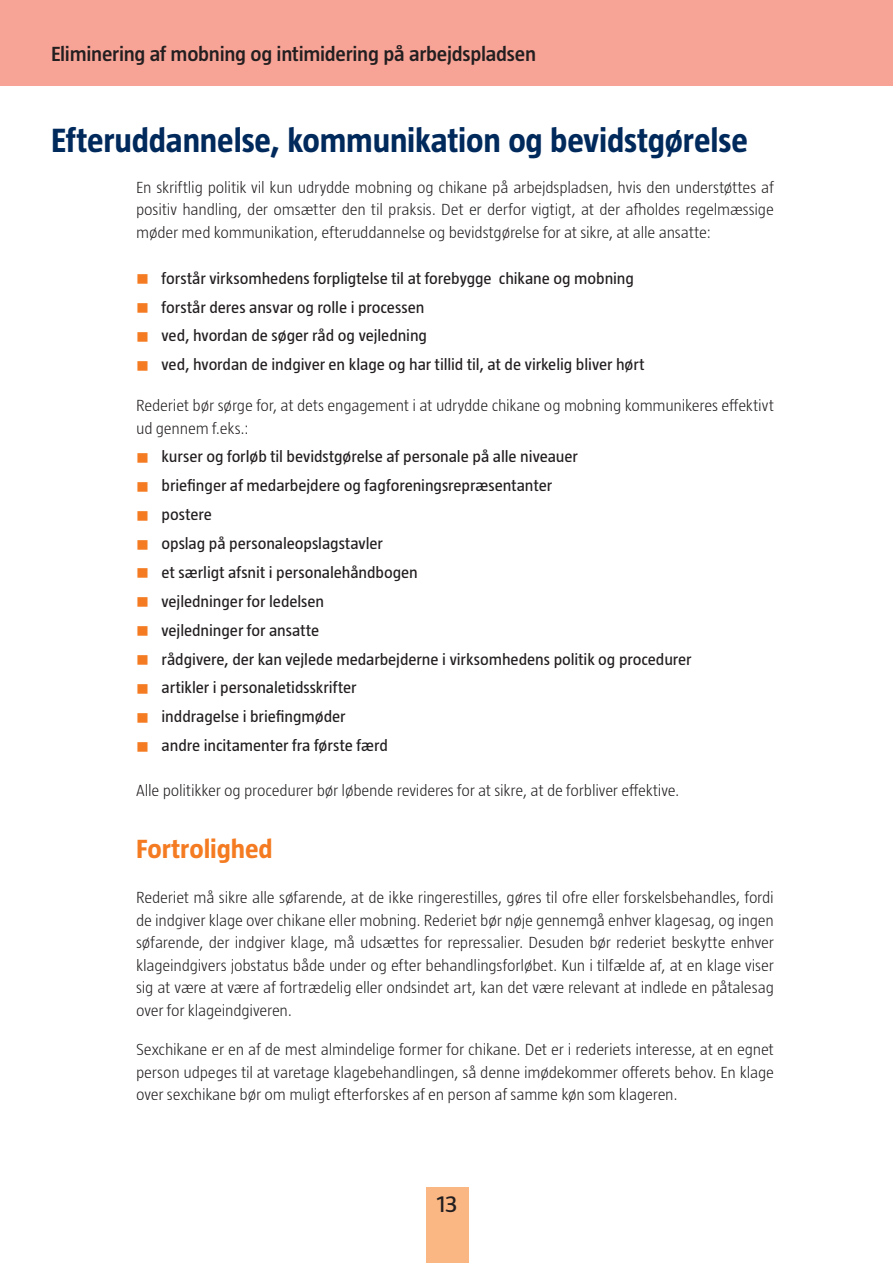
<style>
.page{position:relative;width:893px;height:1263px;background:#fff}
.page>*{position:absolute;margin:0;border:0;box-sizing:border-box;transform-origin:0 0}
.Titre_2{font:700 34.5px "Taz";letter-spacing:-.005em;color:#00295c}
.Titre_3{font:700 27px "Taz";letter-spacing:-.005em;color:#f47b21;scale:1.05 1}
.t1{font:24px "Taz";color:#231f20;scale:1.05 1}
.Section_Heading{font:600 21px "Taz";letter-spacing:-.01em;color:#231f20;scale:1.05 1}
.Body{font:300 16.5px/22.5px "Taz";letter-spacing:-.01em;color:#231f20;text-align:justify}
.t2{font:16.5px "Taz";letter-spacing:-.005em;color:#231f20;scale:1.05 1}
</style>
<div class="page">
<div style="left:426px;top:1187px;width:42px;height:76px;background:#fab783"></div>
<div style="left:0;top:0;width:893px;height:85px;background:#f7a396"></div>
<p class="Section_Heading" style="left:51px;top:42px;width:464px">Eliminering af mobning og intimidering på arbejdspladsen</p>
<p class="Titre_2" style="left:51px;top:121px;width:698px">Efteruddannelse, kommunikation og bevidstgørelse</p>
<p class="Body" style="left:136px;top:176px;width:639px">En skriftlig politik vil kun udrydde mobning og chikane på arbejdspladsen, hvis den understøttes af positiv handling, der omsætter den til praksis. Det er derfor vigtigt, at der afholdes regelmæssige møder med kommunikation, efteruddannelse og bevidstgørelse for at sikre, at alle ansatte:</p>
<p class="t2" style="left:162px;top:269px;width:451px">forstår virksomhedens forpligtelse til at forebygge chikane og mobning</p>
<p class="t2" style="left:162px;top:298px;width:252px">forstår deres ansvar og rolle i processen</p>
<p class="t2" style="left:162px;top:327px;width:254px">ved, hvordan de søger råd og vejledning</p>
<p class="t2" style="left:162px;top:355px;width:461px">ved, hvordan de indgiver en klage og har tillid til, at de virkelig bliver hørt</p>
<p class="Body" style="left:136px;top:394px;width:639px">Rederiet bør sørge for, at dets engagement i at udrydde chikane og mobning kommunikeres effektivt ud gennem f.eks.:</p>
<p class="t2" style="left:162px;top:448px;width:398px">kurser og forløb til bevidstgørelse af personale på alle niveauer</p>
<p class="t2" style="left:162px;top:476px;width:373px">briefinger af medarbejdere og fagforeningsrepræsentanter</p>
<p class="t2" style="left:162px;top:505px;width:49px">postere</p>
<p class="t2" style="left:162px;top:534px;width:212px">opslag på personaleopslagstavler</p>
<p class="t2" style="left:162px;top:563px;width:246px">et særligt afsnit i personalehåndbogen</p>
<p class="t2" style="left:162px;top:592px;width:156px">vejledninger for ledelsen</p>
<p class="t2" style="left:162px;top:621px;width:152px">vejledninger for ansatte</p>
<p class="t2" style="left:162px;top:650px;width:506px">rådgivere, der kan vejlede medarbejderne i virksomhedens politik og procedurer</p>
<p class="t2" style="left:162px;top:679px;width:187px">artikler i personaletidsskrifter</p>
<p class="t2" style="left:162px;top:707px;width:177px">inddragelse i briefingmøder</p>
<p class="t2" style="left:162px;top:736px;width:217px">andre incitamenter fra første færd</p>
<p class="Body" style="left:136px;top:779px;width:545px">Alle politikker og procedurer bør løbende revideres for at sikre, at de forbliver effektive.</p>
<p class="Titre_3" style="left:136px;top:834px;width:132px">Fortrolighed</p>
<p class="Body" style="left:136px;top:886px;width:639px">Rederiet må sikre alle søfarende, at de ikke ringerestilles, gøres til ofre eller forskelsbehandles, fordi de indgiver klage over chikane eller mobning. Rederiet bør nøje gennemgå enhver klagesag, og ingen søfarende, der indgiver klage, må udsættes for repressalier. Desuden bør rederiet beskytte enhver klageindgivers jobstatus både under og efter behandlingsforløbet. Kun i tilfælde af, at en klage viser sig at være at være af fortrædelig eller ondsindet art, kan det være relevant at indlede en påtalesag over for klageindgiveren.</p>
<p class="Body" style="left:136px;top:1038px;width:639px">Sexchikane er en af de mest almindelige former for chikane. Det er i rederiets interesse, at en egnet person udpeges til at varetage klagebehandlingen, så denne imødekommer offerets behov. En klage over sexchikane bør om muligt efterforskes af en person af samme køn som klageren.</p>
<h3 class="t1" style="left:437px;top:1190px;width:21px">13</h3>
</div>
